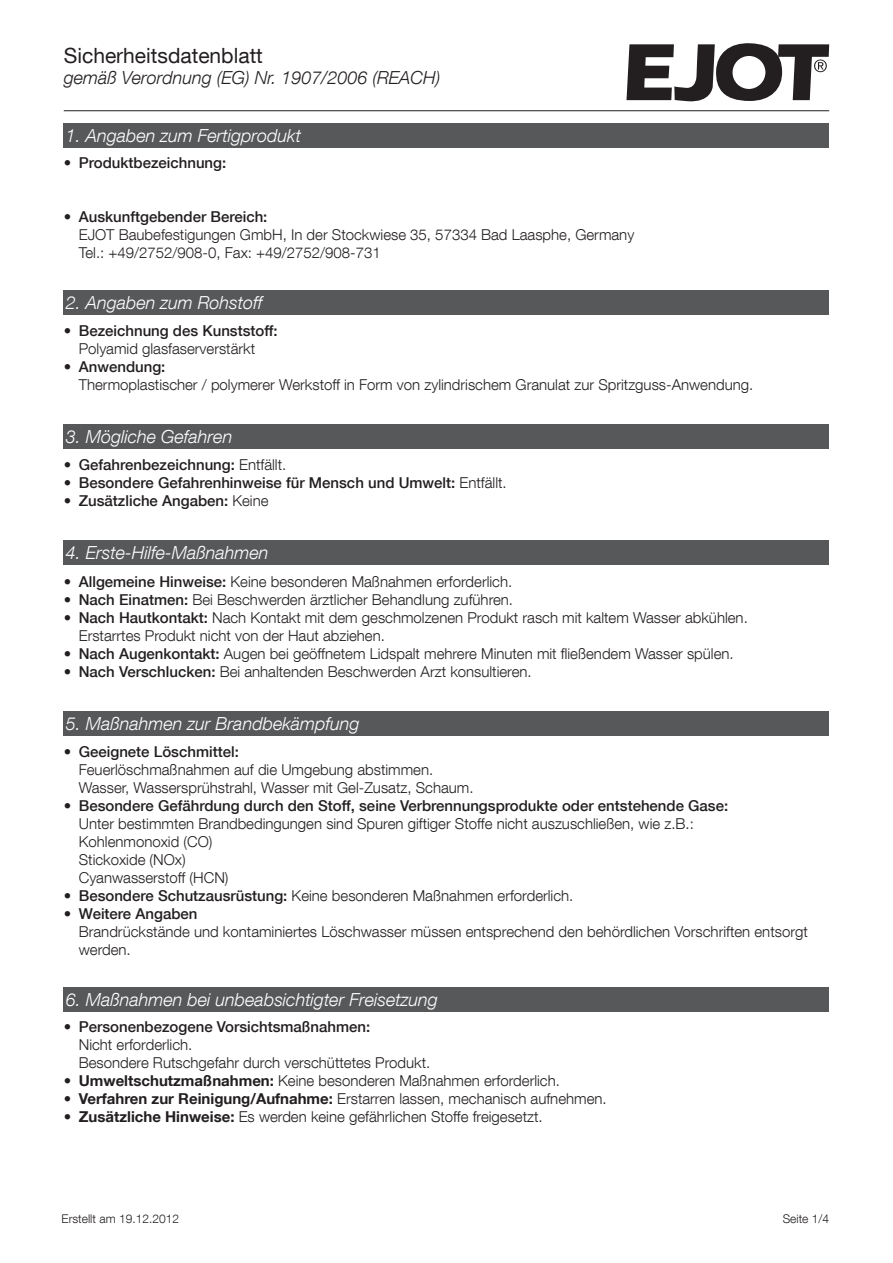
<style>
.page{position:relative;width:893px;height:1263px;background:#fff}
.page>*{position:absolute;margin:0;border:0;box-sizing:border-box;transform-origin:0 0}
.t1{font:21px "Helvetica Neue LT Com";color:#231f20}
.t2{font:italic 300 18px "Helvetica Neue LT Com";color:#fff}
.t3{font:italic 300 18px "Helvetica Neue LT Com";color:#231f20}
.t4{font:300 15px/18px "Helvetica Neue LT Com";color:#231f20}
.t5{font:500 15px "Helvetica Neue LT Com";color:#231f20}
.t6{font:300 12px "Helvetica Neue LT Com";color:#231f20}
.s1{font-weight:100;font-stretch:condensed}
.s2{font-weight:500}
.s3{font-weight:300}
.s4{font-weight:700}
</style>
<div class="page">
<hr style="left:64px;top:110px;width:765px;height:1px;background:#231f20">
<div style="left:64px;top:290px;width:765px;height:25px;background:#57585a"></div>
<div style="left:64px;top:123px;width:765px;height:25px;background:#57585a"></div>
<div style="left:64px;top:424px;width:765px;height:25px;background:#57585a"></div>
<div style="left:64px;top:541px;width:765px;height:24px;background:#57585a"></div>
<div style="left:64px;top:711px;width:765px;height:25px;background:#57585a"></div>
<svg style="left:626px;top:43px;width:203px;height:58px"></svg>
<div style="left:64px;top:988px;width:765px;height:24px;background:#57585a"></div>
<h1 class="t1" style="left:64px;top:43px;width:201px">Sicherheitsdatenblatt</h1>
<p class="t3" style="left:64px;top:67px;width:378px">gemäß Verordnung (EG) Nr. 1907/2006 (REACH)</p>
<p class="t2" style="left:66px;top:125px;width:237px">1. Angaben zum Fertigprodukt</p>
<p class="t5" style="left:64px;top:154px;width:164px"><span class="s1">•</span> Produktbezeichnung:</p>
<p class="t4" style="left:79px;top:207px;width:557px;text-indent:-15px"><span class="s1">•</span> <span class="s2">Auskunftgebender Bereich:<br></span>EJOT Baubefestigungen GmbH, In der Stockwiese 35, 57334 Bad Laasphe, Germany<br>Tel.: +49/2752/908-0, Fax: +49/2752/908-731</p>
<p class="t2" style="left:66px;top:292px;width:198px">2. Angaben zum Rohstoff</p>
<p class="t4" style="left:64px;top:321px;width:215px;text-align:center"><span class="s1">•</span> <span class="s2">Bezeichnung des Kunststoff:<br></span>Polyamid glasfaserverstärkt</p>
<p class="t4" style="left:79px;top:357px;width:676px;text-indent:-15px"><span class="s1">•</span> <span class="s2">Anwendung:<br></span>Thermoplastischer / polymerer Werkstoff in Form von zylindrischem Granulat zur Spritzguss-Anwendung.</p>
<p class="t2" style="left:66px;top:426px;width:168px">3. Mögliche Gefahren</p>
<p class="t5" style="left:64px;top:456px;width:224px"><span class="s1">•</span> Gefahrenbezeichnung: <span class="s3">Entfällt.</span></p>
<p class="t5" style="left:64px;top:474px;width:444px">• Besondere Gefahrenhinweise für Mensch und Umwelt: <span class="s3">Entfällt.</span></p>
<p class="t5" style="left:64px;top:492px;width:206px">• Zusätzliche Angaben: <span class="s3">Keine</span></p>
<p class="t2" style="left:66px;top:542px;width:204px">4. Erste-Hilfe-Maßnahmen</p>
<p class="t4" style="left:64px;top:572px;width:450px"><span class="s1">•</span> <span class="s2">Allgemeine Hinweise:</span> Keine besonderen Maßnahmen erforderlich.</p>
<p class="t4" style="left:64px;top:590px;width:451px"><span class="s1">•</span> <span class="s2">Nach Einatmen:</span> Bei Beschwerden ärztlicher Behandlung zuführen.</p>
<p class="t4" style="left:79px;top:608px;width:670px;text-indent:-15px"><span class="s1">•</span> <span class="s2">Nach Hautkontakt:</span> Nach Kontakt mit dem geschmolzenen Produkt rasch mit kaltem Wasser abkühlen.<br>Erstarrtes Produkt nicht von der Haut abziehen.</p>
<p class="t4" style="left:64px;top:644px;width:671px"><span class="s1">•</span> <span class="s2">Nach Augenkontakt:</span> Augen bei geöffnetem Lidspalt mehrere Minuten mit fließendem Wasser spülen.</p>
<p class="t4" style="left:64px;top:662px;width:469px"><span class="s1">•</span> <span class="s2">Nach Verschlucken:</span> Bei anhaltenden Beschwerden Arzt konsultieren.</p>
<p class="t2" style="left:66px;top:713px;width:295px">5. Maßnahmen zur Brandbekämpfung</p>
<p class="t4" style="left:79px;top:742px;width:396px;text-indent:-15px"><span class="s1">•</span> <span class="s2">Geeignete Löschmittel:<br></span>Feuerlöschmaßnahmen auf die Umgebung abstimmen.<br>Wasser, Wassersprühstrahl, Wasser mit Gel-Zusatz, Schaum.</p>
<p class="t5" style="left:64px;top:797px;width:666px">• Besondere Gefährdung durch den Stoff, seine Verbrennungsprodukte oder entstehende Gase:</p>
<p class="t4" style="left:79px;top:814px;width:617px">Unter bestimmten Brandbedingungen sind Spuren giftiger Stoffe nicht auszuschließen, wie z.B.:<br>Kohlenmonoxid (CO)<br>Stickoxide (NOx)<br>Cyanwasserstoff (HCN)</p>
<p class="t4" style="left:64px;top:886px;width:511px"><span class="s2">• Besondere Schutzausrüstung:</span> Keine besonderen Maßnahmen erforderlich.</p>
<p class="t5" style="left:64px;top:905px;width:135px">• Weitere Angaben</p>
<p class="t4" style="left:79px;top:922px;width:731px">Brandrückstände und kontaminiertes Löschwasser müssen entsprechend den behördlichen Vorschriften entsorgt werden.</p>
<p class="t2" style="left:66px;top:989px;width:373px">6. Maßnahmen bei unbeabsichtigter Freisetzung</p>
<p class="t4" style="left:79px;top:1018px;width:353px;text-indent:-15px"><span class="s1">•</span> <span class="s2">Personenbezogene Vorsichtsmaßnahmen:<br></span>Nicht erforderlich.<br>Besondere Rutschgefahr durch verschüttetes Produkt.</p>
<p class="t4" style="left:64px;top:1072px;width:498px"><span class="s1">•</span> <span class="s4">Umweltschutzmaßnahmen:</span> Keine besonderen Maßnahmen erforderlich.</p>
<p class="t4" style="left:64px;top:1090px;width:544px"><span class="s1">•</span> <span class="s4">Verfahren zur Reinigung/Aufnahme:</span> Erstarren lassen, mechanisch aufnehmen.</p>
<p class="t4" style="left:64px;top:1108px;width:480px"><span class="s1">•</span> <span class="s4">Zusätzliche Hinweise:</span> Es werden keine gefährlichen Stoffe freigesetzt.</p>
<p class="t6" style="left:62px;top:1211px;width:119px">Erstellt am 19.12.2012</p>
<p class="t6" style="left:783px;top:1211px;width:48px">Seite 1/4</p>
</div>
